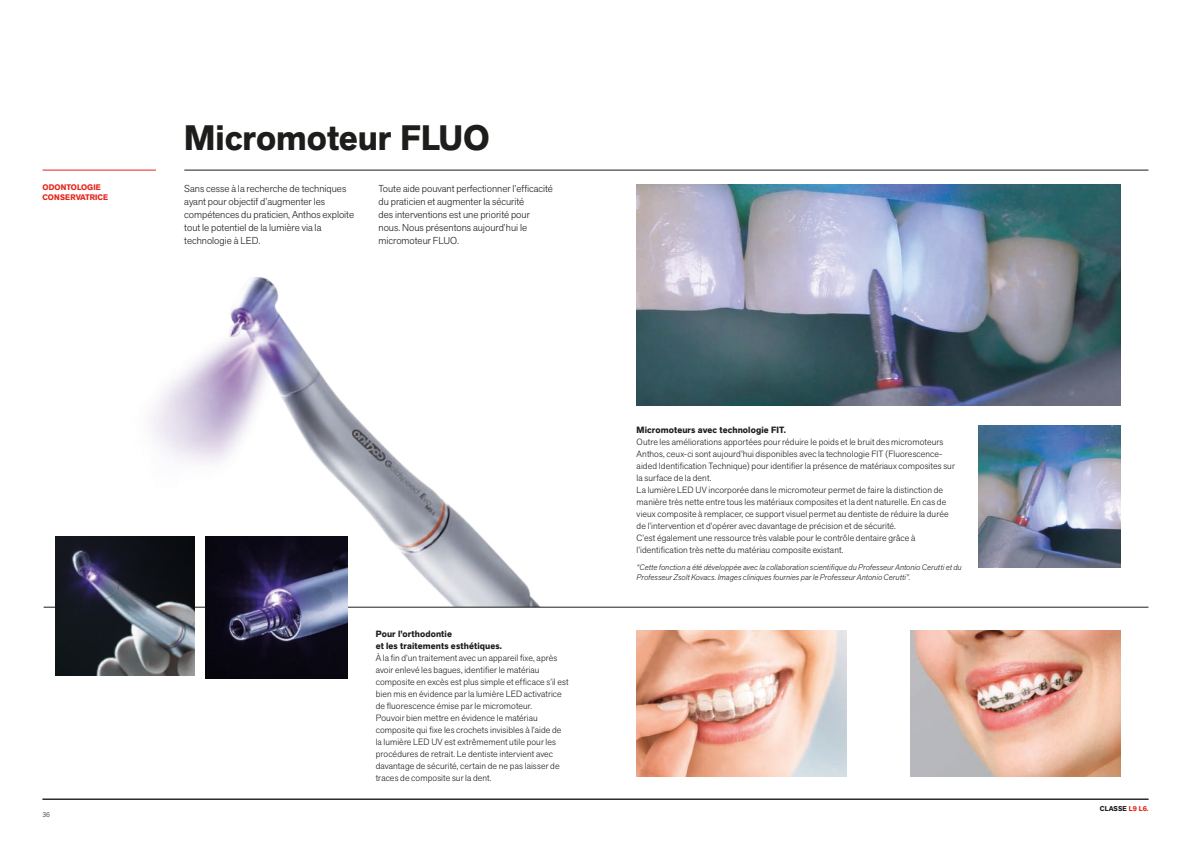
<style>
.page{position:relative;width:1191px;height:842px;background:#fff}
.page>*{position:absolute;margin:0;border:0;box-sizing:border-box;transform-origin:0 0}
.t1{font:700 35px "Akzid Grtsk Next";color:#1d1d1b}
.t2{font:300 10px/13px "Akzid Grtsk Next";color:#1d1d1b}
.t3{font:300 9px/12px "Akzid Grtsk Next";letter-spacing:.01em;color:#1d1d1b}
.t4{font:700 9px/12px "Akzid Grtsk Next";letter-spacing:.015em;color:#1d1d1b}
.t5{font:italic 300 8px/9.6px "Akzid Grtsk Next";letter-spacing:.005em;color:#1d1d1b}
.t6{font:700 8px/9.6px "Akzid Grtsk Next";letter-spacing:.01em;color:#e72419}
.t7{font:700 7px "Akzid Grtsk Next";letter-spacing:.01em;color:#1d1d1b}
.t8{font:300 7px "Akzid Grtsk Next";color:#1d1d1b}
.s1{color:#e72419}
</style>
<div class="page">
<hr style="left:43px;top:170px;width:113px;height:1px;background:#e72419">
<hr style="left:43px;top:799px;width:1105px;height:1px;background:#1d1d1b">
<hr style="left:184px;top:170px;width:964px;height:1px;background:#1d1d1b">
<img style="left:44px;top:277px;width:509px;height:330px">
<img style="left:636px;top:630px;width:210px;height:146px">
<img style="left:910px;top:630px;width:210px;height:146px">
<img style="left:636px;top:184px;width:484px;height:221px">
<hr style="left:44px;top:607px;width:1104px;height:1px;background:#1d1d1b">
<img style="left:206px;top:536px;width:141px;height:142px">
<img style="left:978px;top:426px;width:142px;height:141px">
<img style="left:55px;top:536px;width:139px;height:139px">
<h1 class="t1" style="left:184px;top:115px;width:307px">Micromoteur FLUO</h1>
<p class="t6" style="left:43px;top:183px;width:67px">ODONTOLOGIE<br>CONSERVATRICE</p>
<p class="t2" style="left:184px;top:182px;width:171px">Sans cesse à la recherche de techniques ayant pour objectif d’augmenter les compétences du praticien, Anthos exploite tout le potentiel de la lumière via la technologie à LED.</p>
<p class="t2" style="left:378px;top:182px;width:176px">Toute aide pouvant perfectionner l’efficacité du praticien et augmenter la sécurité<br>des interventions est une priorité pour nous. Nous présentons aujourd’hui le micromoteur FLUO.</p>
<p class="t8" style="left:43px;top:810px;width:9px">36</p>
<p class="t4" style="left:376px;top:628px;width:128px">Pour l’orthodontie<br>et les traitements esthétiques.</p>
<p class="t3" style="left:376px;top:652px;width:194px">À la fin d’un traitement avec un appareil fixe, après avoir enlevé les bagues, identifier le matériau composite en excès est plus simple et efficace s’il est bien mis en évidence par la lumière LED activatrice de fluorescence émise par le micromoteur.<br>Pouvoir bien mettre en évidence le matériau composite qui fixe les crochets invisibles à l’aide de la lumière LED UV est extrêmement utile pour les procédures de retrait. Le dentiste intervient avec davantage de sécurité, certain de ne pas laisser de traces de composite sur la dent.</p>
<p class="t4" style="left:636px;top:424px;width:151px">Micromoteurs avec technologie FIT.</p>
<p class="t3" style="left:636px;top:435px;width:320px">Outre les améliorations apportées pour réduire le poids et le bruit des micromoteurs Anthos, ceux-ci sont aujourd’hui disponibles avec la technologie FIT (Fluorescence&shy;aided Identification Technique) pour identifier la présence de matériaux composites sur la surface de la dent.<br>La lumière LED UV incorporée dans le micromoteur permet de faire la distinction de manière très nette entre tous les matériaux composites et la dent naturelle. En cas de vieux composite à remplacer, ce support visuel permet au dentiste de réduire la durée de l’intervention et d’opérer avec davantage de précision et de sécurité.<br>C’est également une ressource très valable pour le contrôle dentaire grâce à l’identification très nette du matériau composite existant.</p>
<p class="t5" style="left:636px;top:562px;width:326px">“Cette fonction a été développée avec la collaboration scientifique du Professeur Antonio Cerutti et du<br>Professeur Zsolt Kovacs. Images cliniques fournies par le Professeur Antonio Cerutti”.</p>
<p class="t7" style="left:1100px;top:804px;width:50px">CLASSE <span class="s1">L9 L6.</span></p>
</div>
